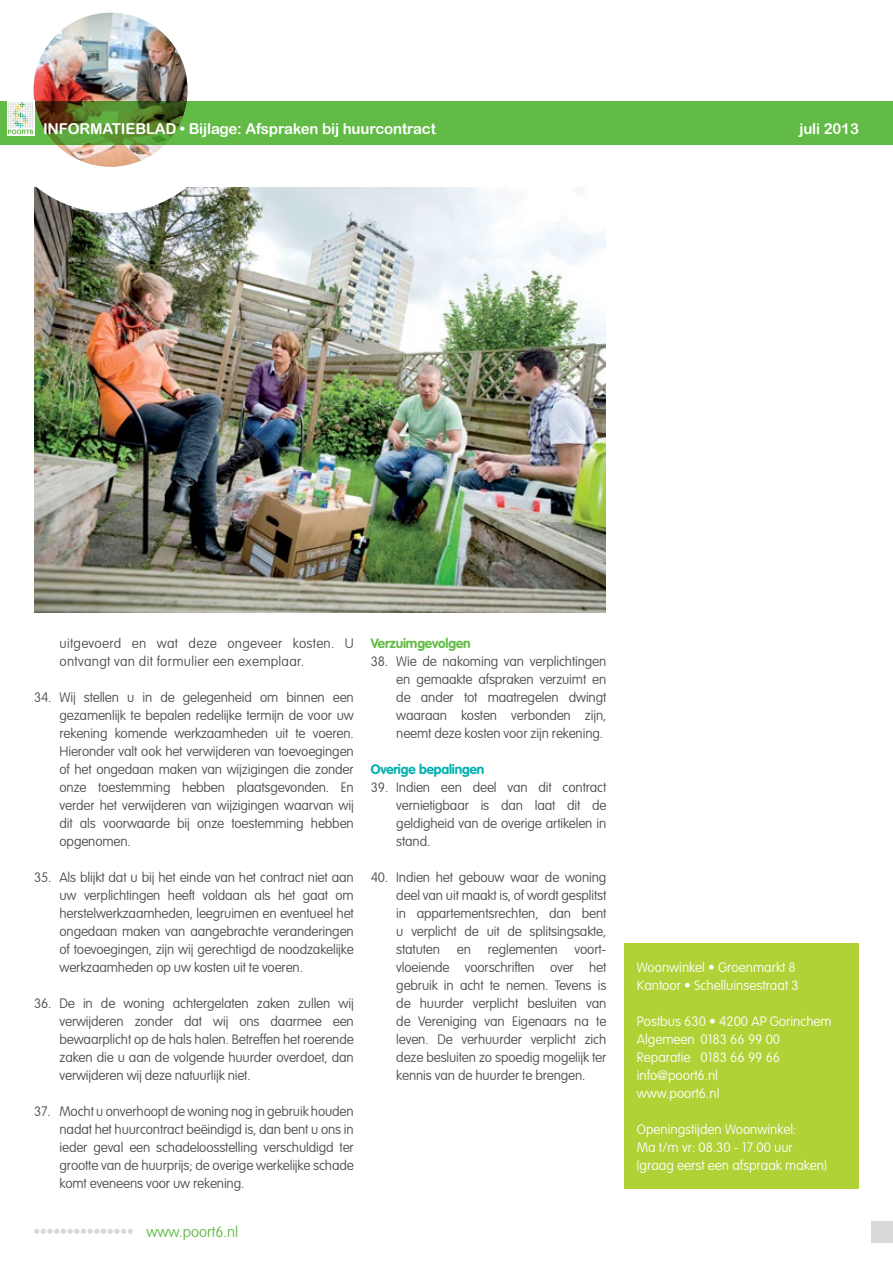
<style>
.page{position:relative;width:893px;height:1263px;background:#fff}
.page>*{position:absolute;margin:0;border:0;box-sizing:border-box;transform-origin:0 0}
.t1{font:15px "Arial Rounded MT Bold";letter-spacing:-.01em;color:#fff}
.t2{font:100 15px "VAG Rounded Std";color:#62bb46}
.t3{font:100 13.5px/18px "VAG Rounded Std";letter-spacing:-.01em;color:#4d4d4f;text-align:justify}
.t4{font:100 13.5px/18px "VAG Rounded Std";color:#fff}
.t5{font:100 13.5px/18px "VAG Rounded Std";letter-spacing:.02em;color:#4d4d4f}
.t6{font:700 13.5px "VAG Rounded Std";letter-spacing:-.01em;color:#00b1b0}
.t7{font:700 13.5px "VAG Rounded Std";letter-spacing:-.01em;color:#62bb46}
</style>
<div class="page">
<img style="left:34px;top:187px;width:571px;height:425px">
<svg style="left:33px;top:12px;width:201px;height:201px"></svg>
<img style="left:34px;top:13px;width:154px;height:154px;border-radius:77px">
<svg style="left:0;top:101px;width:893px;height:44px;background:#5fb041"></svg>
<svg style="left:7px;top:101px;width:27px;height:35px"></svg>
<svg style="left:8px;top:102px;width:25px;height:32px"></svg>
<div style="left:624px;top:943px;width:235px;height:245px;background:#b0d236"></div>
<div style="left:872px;top:1221px;width:21px;height:21px;background:#d7d9da"></div>
<svg style="left:34px;top:1229px;width:99px;height:5px"></svg>
<p class="t1" style="left:43px;top:120px;width:395px">Informati eBLAD • Bijlage: Afspraken bij huurcontract</p>
<p class="t1" style="left:799px;top:120px;width:61px">juli 2013</p>
<p class="t5" style="left:60px;top:635px;width:296px">uitgevoerd en wat deze ongeveer kosten. U ontvangt van dit formulier een exemplaar.</p>
<p class="t3" style="left:60px;top:689px;width:296px;text-indent:-26px">34. Wij stellen u in de gelegenheid om binnen een gezamenlijk te bepalen redelijke termijn de voor uw rekening komende werkzaamheden uit te voeren.<br>Hieronder valt ook het verwijderen van toevoegingen of het ongedaan maken van wijzigingen die zonder onze toestemming hebben plaatsgevonden. En verder het verwijderen van wijzigingen waarvan wij dit als voorwaarde bij onze toestemming hebben opgenomen.</p>
<p class="t3" style="left:60px;top:869px;width:296px;text-indent:-26px">35. Als blijkt dat u bij het einde van het contract niet aan uw verplichtingen heeft voldaan als het gaat om herstelwerkzaamheden, leegruimen en eventueel het ongedaan maken van aangebrachte veranderingen of toevoegingen, zijn wij gerechtigd de noodzakelijke werkzaamheden op uw kosten uit te voeren.</p>
<p class="t3" style="left:60px;top:995px;width:296px;text-indent:-26px">36. De in de woning achtergelaten zaken zullen wij verwijderen zonder dat wij ons daarmee een bewaarplicht op de hals halen. Betreffen het roerende zaken die u aan de volgende huurder overdoet, dan verwijderen wij deze natuurlijk niet.</p>
<p class="t3" style="left:60px;top:1103px;width:296px;text-indent:-26px">37. Mocht u onverhoopt de woning nog in gebruik houden nadat het huurcontract beëindigd is, dan bent u ons in ieder geval een schadeloosstelling verschuldigd ter grootte van de huurprijs; de overige werkelijke schade komt eveneens voor uw rekening.</p>
<p class="t2" style="left:146px;top:1223px;width:93px">www.poort6.nl</p>
<p class="t7" style="left:371px;top:635px;width:101px">Verzuimgevolgen</p>
<p class="t3" style="left:396px;top:653px;width:212px;text-indent:-26px">38. Wie de nakoming van verplichtingen en gemaakte afspraken verzuimt en de ander tot maatregelen dwingt waaraan kosten verbonden zijn, neemt deze kosten voor zijn rekening.</p>
<p class="t6" style="left:371px;top:761px;width:115px">Overige bepalingen</p>
<p class="t3" style="left:396px;top:779px;width:212px;text-indent:-26px">39. Indien een deel van dit contract vernietigbaar is dan laat dit de geldigheid van de overige artikelen in stand.</p>
<p class="t3" style="left:396px;top:869px;width:212px;text-indent:-26px">40. Indien het gebouw waar de woning deel van uit maakt is, of wordt gesplitst in appartementsrechten, dan bent u verplicht de uit de splitsingsakte, statuten en reglementen voort&shy;vloeiende voorschriften over het gebruik in acht te nemen. Tevens is de huurder verplicht besluiten van de Vereniging van Eigenaars na te leven. De verhuurder verplicht zich deze besluiten zo spoedig mogelijk ter kennis van de huurder te brengen.</p>
<p class="t4" style="left:637px;top:959px;width:163px">Woonwinkel • Groenmarkt 8<br>Kantoor • Schelluinsestraat 3</p>
<p class="t4" style="left:637px;top:1013px;width:197px">Postbus 630 • 4200 AP Gorinchem<br>Algemeen 0183 66 99 00<br>Reparatie 0183 66 99 66 info@poort6.nl<br>www.poort6.nl</p>
<p class="t4" style="left:637px;top:1121px;width:191px">Openingstijden Woonwinkel:<br>Ma t/m vr: 08.30 - 17.00 uur (graag eerst een afspraak maken)</p>
</div>
